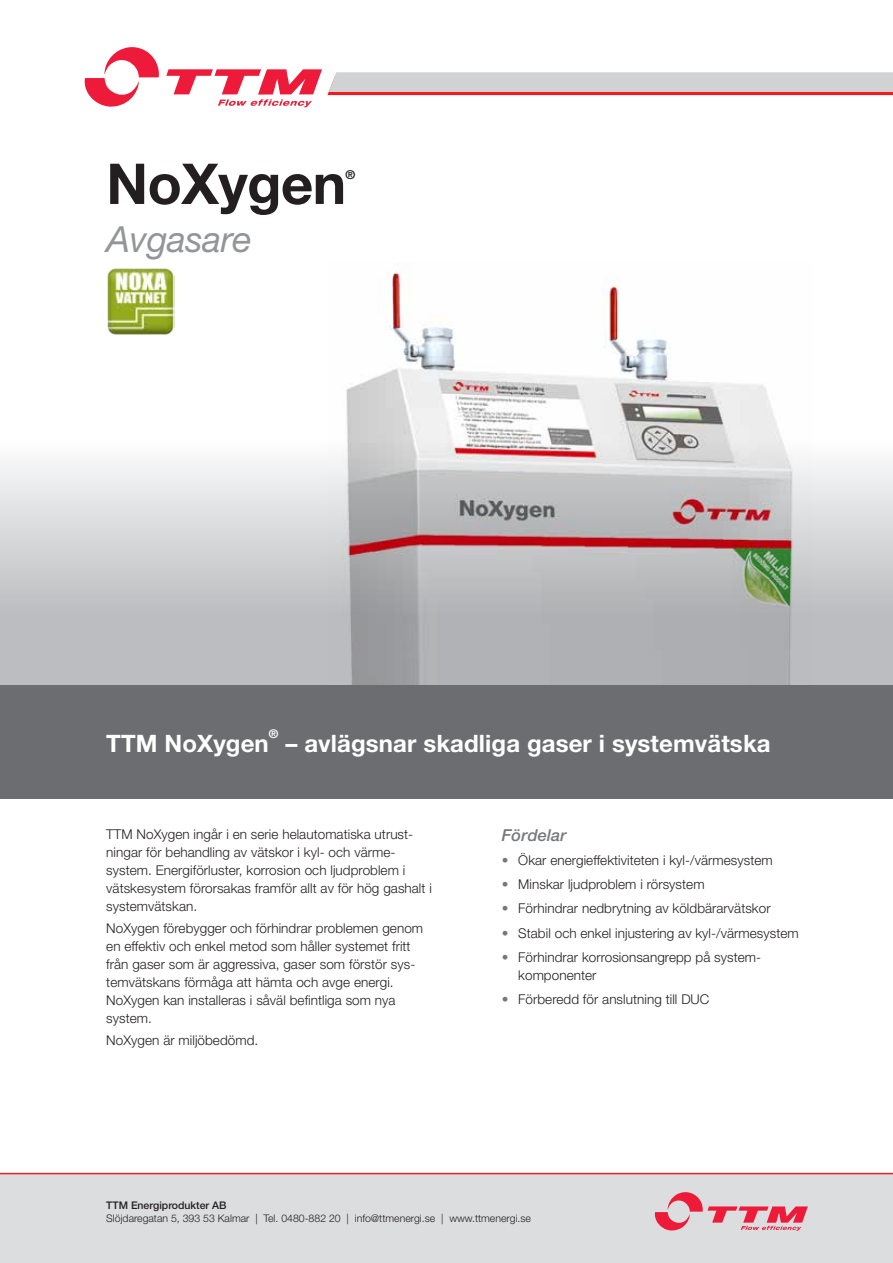
<style>
.page{position:relative;width:893px;height:1263px;background:#fff}
.page>*{position:absolute;margin:0;border:0;box-sizing:border-box;transform-origin:0 0}
.t1{font:700 56.4px "Helvetica Neue LT Pro";letter-spacing:-.01em;color:#231f20}
.t2{font:italic 36px "Helvetica Neue LT Pro";letter-spacing:-.01em;color:#939598}
.t3{font:700 24px "Helvetica Neue LT Pro";letter-spacing:.005em;color:#fff}
.t4{font:italic 500 16.5px "Helvetica Neue LT Pro";letter-spacing:.005em;color:#76787b}
.t5{font:300 13.5px/18px "Helvetica Neue LT Pro";letter-spacing:.005em;color:#231f20}
.t6{font:700 12.3px "Helvetica Neue LT Pro";color:#231f20}
.t7{font:700 12px "Helvetica Neue LT Pro";color:#fff}
.t8{font:300 10.5px "Helvetica Neue LT Pro";color:#231f20}
.t9{font:500 10.5px "Helvetica Neue LT Pro";color:#231f20}
.s1{color:#76787b}
</style>
<div class="page">
<svg style="left:0;top:78px;width:893px;height:607px"></svg>
<svg style="left:85px;top:47px;width:75px;height:60px"></svg>
<svg style="left:166px;top:69px;width:727px;height:38px"></svg>
<div style="left:0;top:1174px;width:893px;height:89px;background:#dcdddf"></div>
<hr style="left:0;top:1173px;width:893px;height:1px;background:#ee1d23">
<img style="left:327px;top:263px;width:485px;height:421px">
<div style="left:0;top:685px;width:893px;height:113px;background:#6c6d70"></div>
<svg style="left:655px;top:1192px;width:153px;height:39px"></svg>
<img style="left:106px;top:268px;width:69px;height:68px">
<h1 class="t1" style="left:106px;top:149px;width:241px">NoXygen</h1>
<p class="t6" style="left:346px;top:167px;width:11px">®</p>
<h2 class="t2" style="left:106px;top:217px;width:147px">Avgasare</h2>
<p class="t7" style="left:269px;top:727px;width:11px">®</p>
<h3 class="t3" style="left:285px;top:728px;width:487px">– avlägsnar skadliga gaser i systemvätska</h3>
<h3 class="t3" style="left:106px;top:728px;width:164px">TTM NoXygen</h3>
<p class="t5" style="left:106px;top:825px;width:327px">TTM NoXygen ingår i en serie helautomatiska utrust&shy;ningar för behandling av vätskor i kyl- och värme&shy;system. Energiförluster, korrosion och ljudproblem i vätskesystem förorsakas framför allt av för hög gashalt i systemvätskan.</p>
<p class="t5" style="left:106px;top:919px;width:318px">NoXygen förebygger och förhindrar problemen genom en effektiv och enkel metod som håller systemet fritt från gaser som är aggressiva, gaser som förstör sys&shy;temvätskans förmåga att hämta och avge energi.<br>NoXygen kan installeras i såväl befintliga som nya system.</p>
<p class="t5" style="left:106px;top:1031px;width:154px">NoXygen är miljöbedömd.</p>
<p class="t4" style="left:502px;top:825px;width:66px">Fördelar</p>
<p class="t5" style="left:502px;top:851px;width:272px"><span class="s1">•</span> Ökar energieffektiviteten i kyl-/värmesystem</p>
<p class="t5" style="left:502px;top:875px;width:204px"><span class="s1">•</span> Minskar ljudproblem i rörsystem</p>
<p class="t5" style="left:502px;top:899px;width:270px"><span class="s1">•</span> Förhindrar nedbrytning av köldbärarvätskor</p>
<p class="t5" style="left:502px;top:923px;width:298px"><span class="s1">•</span> Stabil och enkel injustering av kyl-/värmesystem</p>
<p class="t5" style="left:518px;top:948px;width:244px;text-indent:-16px"><span class="s1">•</span> Förhindrar korrosionsangrepp på system&shy;komponenter</p>
<p class="t5" style="left:502px;top:990px;width:209px"><span class="s1">•</span> Förberedd för anslutning till DUC</p>
<p class="t9" style="left:106px;top:1199px;width:122px">TTM Energiprodukter AB</p>
<p class="t8" style="left:106px;top:1212px;width:426px">Slöjdaregatan 5, 393 53 Kalmar | Tel. 0480-882 20 | info@ttmenergi.se | www.ttmenergi.se</p>
</div>
